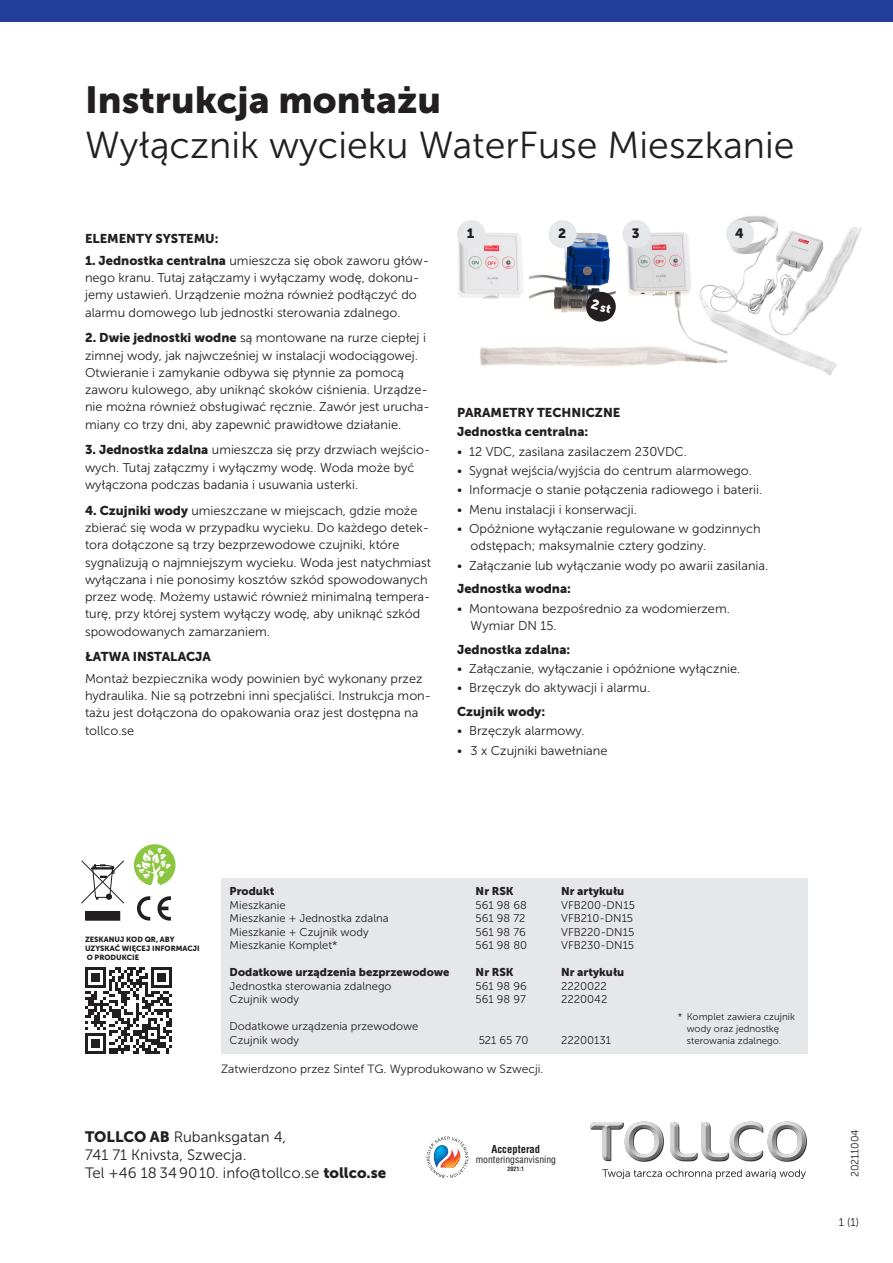
<style>
.page{position:relative;width:893px;height:1263px;background:#fff}
.page>*{position:absolute;margin:0;border:0;box-sizing:border-box;transform-origin:0 0}
.t1{font:37.5px "Museo Sans 300";color:#231f20}
.t2{font:37.5px "Museo Sans 900";color:#231f20}
.t3{font:15px/18px "Museo Sans 300";color:#231f20}
.t4{font:13.5px "Museo Sans 900";color:#231f20}
.t5{font:12.75px/17.2px "Museo Sans 300";color:#231f20}
.t6{font:12.75px/19.4px "Museo Sans 900";color:#231f20}
.t7{font:12px "Museo Sans 300";color:#231f20}
.t8{font:11.25px/13.5px "Museo Sans 300";color:#231f20}
.t9{font:11.25px "Museo Sans 900";color:#231f20}
.t10{font:700 condensed 10.65px "Helvetica LT Std";color:#231f20}
.t11{font:10.5px "Museo Sans 300";color:#231f20}
.t12{font:9.75px/12px "Museo Sans 300";color:#231f20}
.t13{font:condensed 9.6px "Helvetica LT Std";letter-spacing:.005em;color:#231f20}
.t14{font:7.5px/9px "Museo Sans 900";color:#231f20}
.t15{font:700 condensed 6px "Helvetica LT Std";color:#231f20}
.s1{font-family:"Museo Sans 900"}
</style>
<div class="page">
<svg style="left:85px;top:967px;width:87px;height:87px"></svg>
<img style="left:590px;top:1121px;width:218px;height:58px">
<svg style="left:427px;top:1136px;width:41px;height:42px"></svg>
<div style="left:0;top:0;width:893px;height:21px;background:#223f99"></div>
<div style="left:221px;top:878px;width:587px;height:176px;background:#e6e7e9"></div>
<img style="left:477px;top:221px;width:219px;height:146px">
<img style="left:458px;top:231px;width:67px;height:69px">
<div style="left:549px;top:220px;width:28px;height:28px;background:#e6e7e9;border-radius:50%"></div>
<div style="left:622px;top:220px;width:28px;height:28px;background:#e6e7e9;border-radius:50%"></div>
<div style="left:457px;top:220px;width:28px;height:28px;background:#e6e7e9;border-radius:50%"></div>
<img style="left:696px;top:216px;width:166px;height:159px">
<div style="left:726px;top:220px;width:28px;height:28px;background:#e6e7e9;border-radius:50%"></div>
<svg style="left:157px;top:896px;width:14px;height:24px"></svg>
<svg style="left:137px;top:896px;width:13px;height:24px"></svg>
<svg style="left:133px;top:843px;width:44px;height:44px"></svg>
<div style="left:132px;top:842px;width:46px;height:46px;border:2px solid #fff;border-radius:50%"></div>
<svg style="left:136px;top:847px;width:35px;height:39px"></svg>
<div style="left:86px;top:912px;width:34px;height:8px;background:#231f20"></div>
<svg style="left:81px;top:860px;width:43px;height:44px"></svg>
<svg style="left:584px;top:290px;width:33px;height:33px"></svg>
<h1 class="t2" style="left:85px;top:79px;width:358px">Instrukcja montażu</h1>
<h1 class="t1" style="left:85px;top:125px;width:711px">Wyłącznik wycieku WaterFuse Mieszkanie</h1>
<p class="t6" style="left:85px;top:229px;width:135px">ELEMENTY SYSTEMU:</p>
<p class="t5" style="left:85px;top:252px;width:346px"><span class="s1">1. Jednostka centralna</span> umieszcza się obok zaworu głów&shy;nego kranu. Tutaj załączamy i wyłączamy wodę, dokonu&shy;jemy ustawień. Urządzenie można również podłączyć do alarmu domowego lub jednostki sterowania zdalnego.</p>
<p class="t5" style="left:85px;top:330px;width:346px"><span class="s1">2. Dwie jednostki wodne</span> są montowane na rurze ciepłej i zimnej wody, jak najwcześniej w instalacji wodociągowej.<br>Otwieranie i zamykanie odbywa się płynnie za pomocą zaworu kulowego, aby uniknąć skoków ciśnienia. Urządze&shy;nie można również obsługiwać ręcznie. Zawór jest urucha&shy;miany co trzy dni, aby zapewnić prawidłowe działanie.</p>
<p class="t5" style="left:85px;top:442px;width:347px"><span class="s1">3. Jednostka zdalna</span> umieszcza się przy drzwiach wejścio&shy;wych. Tutaj załączmy i wyłączmy wodę. Woda może być wyłączona podczas badania i usuwania usterki.</p>
<p class="t5" style="left:85px;top:502px;width:348px"><span class="s1">4. Czujniki wody</span> umieszczane w miejscach, gdzie może zbierać się woda w przypadku wycieku. Do każdego detek&shy;tora dołączone są trzy bezprzewodowe czujniki, które sygnalizują o najmniejszym wycieku. Woda jest natychmiast wyłączana i nie ponosimy kosztów szkód spowodowanych przez wodę. Możemy ustawić również minimalną tempera&shy;turę, przy której system wyłączy wodę, aby uniknąć szkód spowodowanych zamarzaniem.</p>
<p class="t6" style="left:85px;top:647px;width:127px">ŁATWA INSTALACJA</p>
<p class="t5" style="left:85px;top:670px;width:348px">Montaż bezpiecznika wody powinien być wykonany przez hydraulika. Nie są potrzebni inni specjaliści. Instrukcja mon&shy;tażu jest dołączona do opakowania oraz jest dostępna na tollco.se</p>
<p class="t4" style="left:467px;top:226px;width:9px">1</p>
<p class="t4" style="left:558px;top:226px;width:10px">2</p>
<p class="t4" style="left:632px;top:226px;width:9px">3</p>
<p class="t4" style="left:735px;top:226px;width:10px">4</p>
<p class="t6" style="left:457px;top:403px;width:165px">PARAMETRY TECHNICZNE<br>Jednostka centralna:</p>
<p class="t5" style="left:457px;top:443px;width:231px">• 12 VDC, zasilana zasilaczem 230VDC.</p>
<p class="t5" style="left:457px;top:462px;width:296px">• Sygnał wejścia/wyjścia do centrum alarmowego.</p>
<p class="t5" style="left:457px;top:481px;width:307px">• Informacje o stanie połączenia radiowego i baterii.</p>
<p class="t5" style="left:457px;top:501px;width:181px">• Menu instalacji i konserwacji.</p>
<p class="t5" style="left:471px;top:520px;width:291px;text-indent:-14px">• Opóźnione wyłączanie regulowane w godzinnych odstępach; maksymalnie cztery godziny.</p>
<p class="t5" style="left:457px;top:557px;width:313px">• Załączanie lub wyłączanie wody po awarii zasilania.</p>
<p class="t6" style="left:457px;top:579px;width:115px">Jednostka wodna:</p>
<p class="t5" style="left:471px;top:600px;width:261px;text-indent:-14px">• Montowana bezpośrednio za wodomierzem.<br>Wymiar DN 15.</p>
<p class="t6" style="left:457px;top:639px;width:115px">Jednostka zdalna:</p>
<p class="t5" style="left:457px;top:660px;width:285px">• Załączanie, wyłączanie i opóźnione wyłącznie.</p>
<p class="t5" style="left:457px;top:679px;width:195px">• Brzęczyk do aktywacji i alarmu.</p>
<p class="t6" style="left:457px;top:702px;width:90px">Czujnik wody:</p>
<p class="t5" style="left:457px;top:722px;width:129px">• Brzęczyk alarmowy.</p>
<p class="t5" style="left:457px;top:742px;width:152px">• 3 x Czujniki bawełniane</p>
<p class="t14" style="left:85px;top:935px;width:116px">ZESKANUJ KOD QR, ABY<br>UZYSKAĆ WIĘCEJ INFORMACJI<br>O PRODUKCIE</p>
<p class="t9" style="left:230px;top:885px;width:46px">Produkt</p>
<p class="t9" style="left:476px;top:885px;width:40px">Nr RSK</p>
<p class="t9" style="left:561px;top:885px;width:65px">Nr artykułu</p>
<p class="t8" style="left:230px;top:898px;width:58px">Mieszkanie</p>
<p class="t8" style="left:476px;top:898px;width:53px">561 98 68</p>
<p class="t8" style="left:561px;top:898px;width:75px">VFB200-DN15</p>
<p class="t8" style="left:230px;top:912px;width:161px">Mieszkanie + Jednostka zdalna</p>
<p class="t8" style="left:476px;top:912px;width:51px">561 98 72</p>
<p class="t8" style="left:561px;top:912px;width:74px">VFB210-DN15</p>
<p class="t8" style="left:230px;top:925px;width:141px">Mieszkanie + Czujnik wody</p>
<p class="t8" style="left:476px;top:925px;width:52px">561 98 76</p>
<p class="t8" style="left:561px;top:925px;width:75px">VFB220-DN15</p>
<p class="t8" style="left:230px;top:939px;width:109px">Mieszkanie Komplet*</p>
<p class="t8" style="left:476px;top:939px;width:53px">561 98 80</p>
<p class="t8" style="left:561px;top:939px;width:75px">VFB230-DN15</p>
<p class="t9" style="left:230px;top:966px;width:221px">Dodatkowe urządzenia bezprzewodowe</p>
<p class="t9" style="left:476px;top:966px;width:40px">Nr RSK</p>
<p class="t9" style="left:561px;top:966px;width:65px">Nr artykułu</p>
<p class="t8" style="left:230px;top:979px;width:163px">Jednostka sterowania zdalnego</p>
<p class="t8" style="left:476px;top:979px;width:53px">561 98 96</p>
<p class="t8" style="left:561px;top:979px;width:47px">2220022</p>
<p class="t8" style="left:230px;top:993px;width:71px">Czujnik wody</p>
<p class="t8" style="left:476px;top:993px;width:52px">561 98 97</p>
<p class="t8" style="left:561px;top:993px;width:48px">2220042</p>
<p class="t8" style="left:230px;top:1020px;width:190px">Dodatkowe urządzenia przewodowe<br>Czujnik wody</p>
<p class="t8" style="left:479px;top:1033px;width:51px">521 65 70</p>
<p class="t8" style="left:561px;top:1033px;width:51px">22200131</p>
<p class="t7" style="left:221px;top:1062px;width:324px">Zatwierdzono przez Sintef TG. Wyprodukowano w Szwecji.</p>
<p class="t3" style="left:85px;top:1128px;width:303px"><span class="s1">TOLLCO AB</span> Rubanksgatan 4,<br>741 71 Knivsta, Szwecja.<br>Tel +46 18 34 90 10. info@tollco.se <span class="s1">tollco.se</span></p>
<p class="t10" style="left:492px;top:1142px;width:50px">Accepterad</p>
<p class="t13" style="left:476px;top:1153px;width:82px">monteringsanvisning</p>
<p class="t15" style="left:508px;top:1165px;width:18px">2021:1</p>
<p class="t12" style="left:687px;top:1010px;width:110px;text-indent:-9px">* Komplet zawiera czujnik wody oraz jednostkę sterowania zdalnego.</p>
<p class="t11" style="left:849px;top:1177px;width:49px;rotate:-90deg">20211004</p>
<p class="t8" style="left:839px;top:1215px;width:22px">1 (1)</p>
</div>
